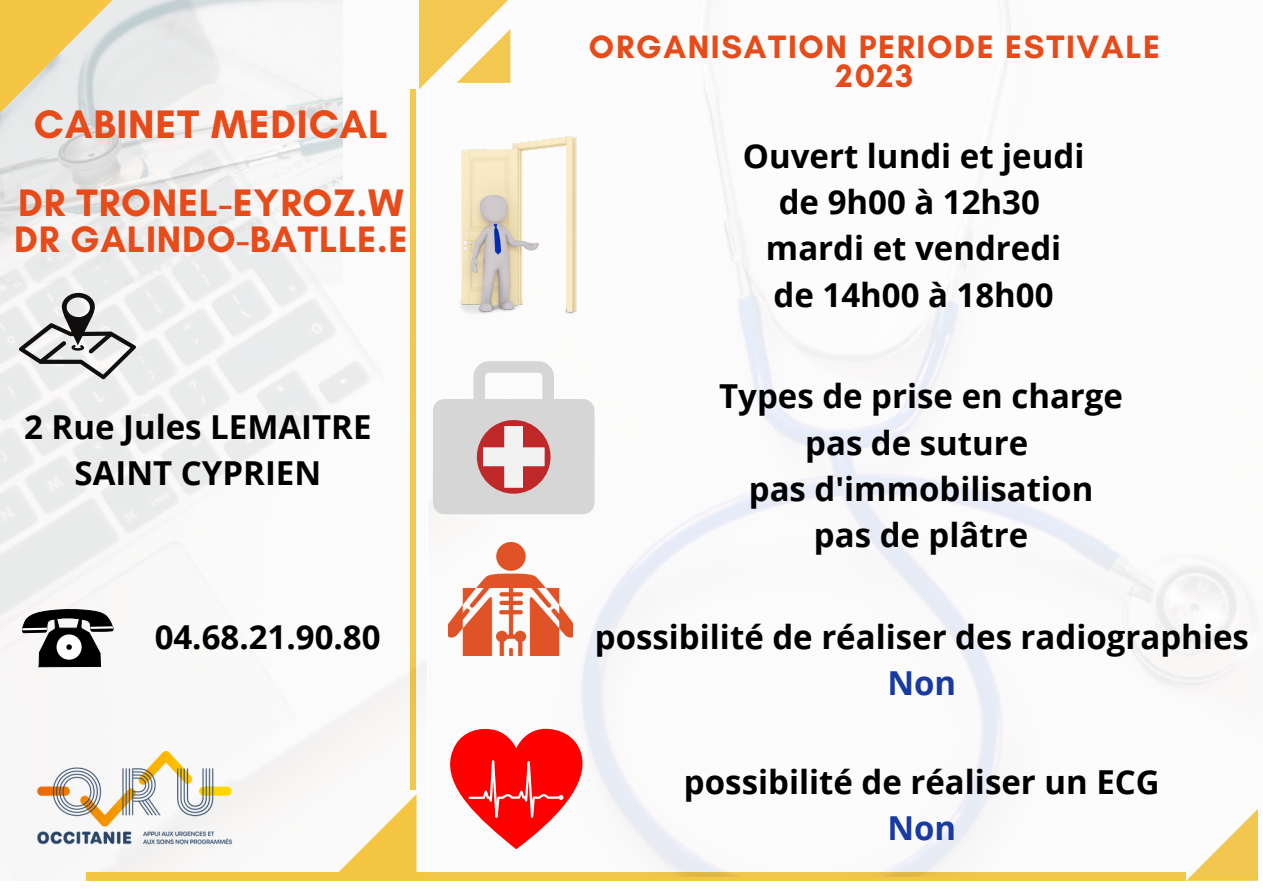
<style>
.page{position:relative;width:1263px;height:894px;background:#fff}
.page>*{position:absolute;margin:0;border:0;box-sizing:border-box;transform-origin:0 0}
.t1{font:700 40.5px "Glacial Indifference";letter-spacing:.02em;color:#e84b1a}
.t2{font:700 39px "Glacial Indifference";letter-spacing:.02em;color:#e84b1a}
.t3{font:700 37.5px "Glacial Indifference";letter-spacing:.02em;color:#e84b1a}
.t4{font:700 33px "Open Sans";color:#000}
.t5{font:700 33px "Glacial Indifference";letter-spacing:.05em;color:#e84b1a}
.t6{font:700 33px "Open Sans";color:#183aa1}
</style>
<div class="page">
<svg style="left:426px;top:0;width:3px;height:83px"></svg>
<img style="left:0;top:0;width:426px;height:872px">
<svg style="left:1187px;top:876px;width:71px;height:4px"></svg>
<svg style="left:86px;top:872px;width:1100px;height:7px;background:#f3c544"></svg>
<img style="left:0;top:0;width:343px;height:283px">
<svg style="left:338px;top:793px;width:78px;height:79px"></svg>
<svg style="left:0;top:0;width:128px;height:114px;background:#e9d79e"></svg>
<svg style="left:19px;top:293px;width:117px;height:86px"></svg>
<img style="left:429px;top:0;width:829px;height:876px">
<svg style="left:433px;top:361px;width:161px;height:168px"></svg>
<img style="left:19px;top:747px;width:233px;height:108px">
<img style="left:449px;top:543px;width:123px;height:112px">
<svg style="left:444px;top:728px;width:145px;height:121px"></svg>
<svg style="left:20px;top:607px;width:95px;height:60px"></svg>
<img style="left:457px;top:136px;width:121px;height:180px">
<p class="t1" style="left:34px;top:99px;width:356px">CABINET MEDICAL</p>
<p class="t2" style="left:18px;top:178px;width:387px">DR TRONEL-EYROZ.W</p>
<p class="t3" style="left:14px;top:216px;width:395px">DR GALINDO-BATLLE.E</p>
<p class="t4" style="left:24px;top:403px;width:349px">2 Rue Jules LEMAITRE</p>
<p class="t4" style="left:75px;top:449px;width:248px">SAINT CYPRIEN</p>
<p class="t4" style="left:155px;top:613px;width:227px">04.68.21.90.80</p>
<p class="t5" style="left:589px;top:27px;width:573px">ORGANISATION PERIODE ESTIVALE</p>
<p class="t5" style="left:836px;top:56px;width:79px">2023</p>
<p class="t4" style="left:743px;top:133px;width:343px">Ouvert lundi et jeudi</p>
<p class="t4" style="left:779px;top:179px;width:263px">de 9h00 à 12h30</p>
<p class="t4" style="left:766px;top:225px;width:297px">mardi et vendredi</p>
<p class="t4" style="left:774px;top:271px;width:281px">de 14h00 à 18h00</p>
<p class="t4" style="left:719px;top:373px;width:405px">Types de prise en charge</p>
<p class="t4" style="left:805px;top:419px;width:225px">pas de suture</p>
<p class="t4" style="left:749px;top:465px;width:346px">pas d'immobilisation</p>
<p class="t4" style="left:814px;top:511px;width:216px">pas de plâtre</p>
<p class="t4" style="left:595px;top:613px;width:656px">possibilité de réaliser des radiographies</p>
<p class="t6" style="left:887px;top:659px;width:70px">Non</p>
<p class="t4" style="left:684px;top:758px;width:477px">possibilité de réaliser un ECG</p>
<p class="t6" style="left:887px;top:804px;width:70px">Non</p>
</div>
